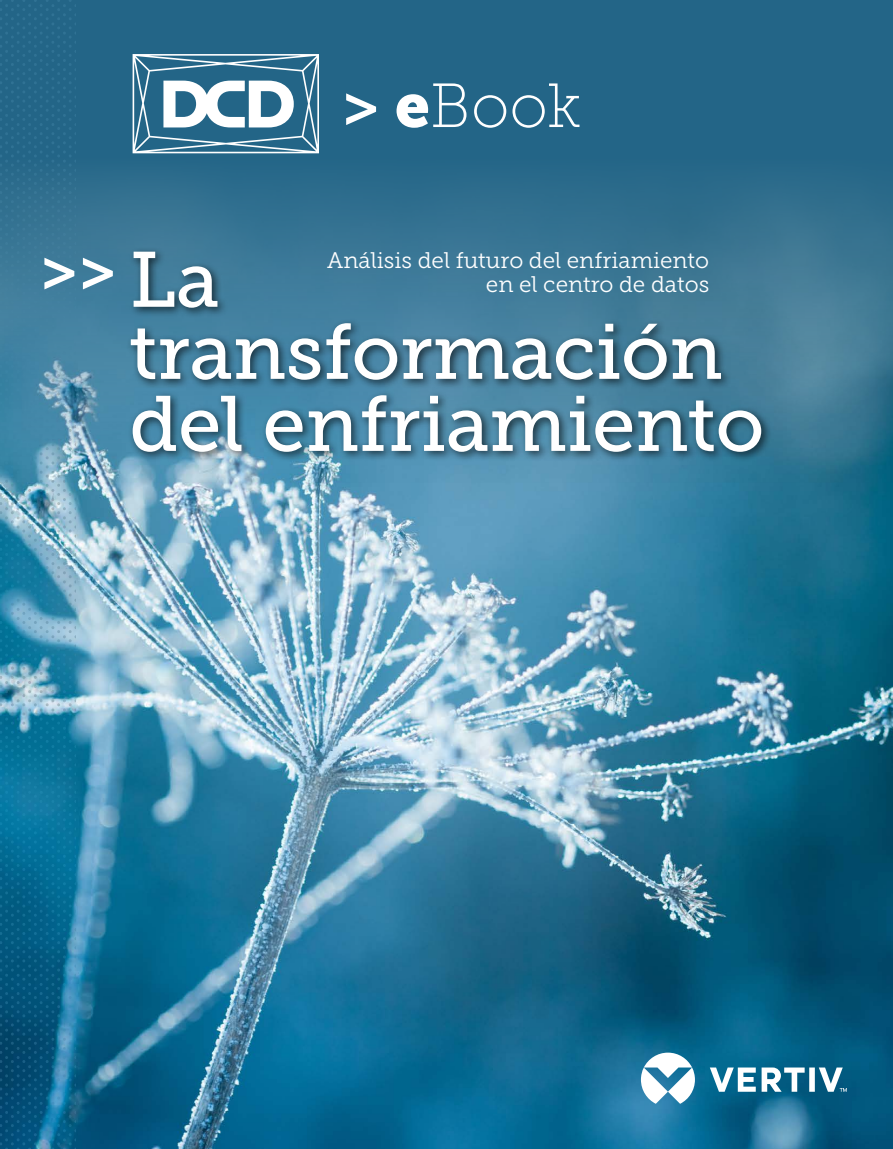
<style>
.page{position:relative;width:893px;height:1149px;background:#fff}
.page>*{position:absolute;margin:0;border:0;box-sizing:border-box;transform-origin:0 0}
.t1{font:78px/72px "Museo Slab 500";letter-spacing:-.005em;color:#fff}
.t2{font:62.25px "Museo Slab 100";color:#fff}
.t3{font:62.25px "Museo Slab 700";color:#fff}
.t4{font:22.5px "Museo Slab 300";color:#fff}
.s1{font-family:"Museo Slab 700"}
.s2{font-family:"Museo Slab 900"}
</style>
<div class="page">
<img style="left:77px;top:483px;width:816px;height:665px">
<svg style="left:77px;top:0;width:816px;height:483px;background:#2f6f8f"></svg>
<svg style="left:133px;top:54px;width:186px;height:99px"></svg>
<svg style="left:0;top:0;width:77px;height:1149px;background:#2d799b"></svg>
<svg style="left:641px;top:1052px;width:206px;height:51px"></svg>
<div style="left:126px;top:247px;width:646px;height:216px;background:#000;opacity:.66"></div>
<h2 class="t2" style="left:341px;top:72px;width:242px"><span class="s1">&gt;</span> <span class="s2">e</span>Book</h2>
<h2 class="t3" style="left:39px;top:234px;width:78px">&gt;&gt;</h2>
<h1 class="t1" style="left:129px;top:244px;width:636px">La transformación del enfriamiento</h1>
<p class="t4" style="left:327px;top:248px;width:383px">Análisis del futuro del enfriamiento</p>
<p class="t4" style="left:486px;top:272px;width:225px">en el centro de datos</p>
</div>
